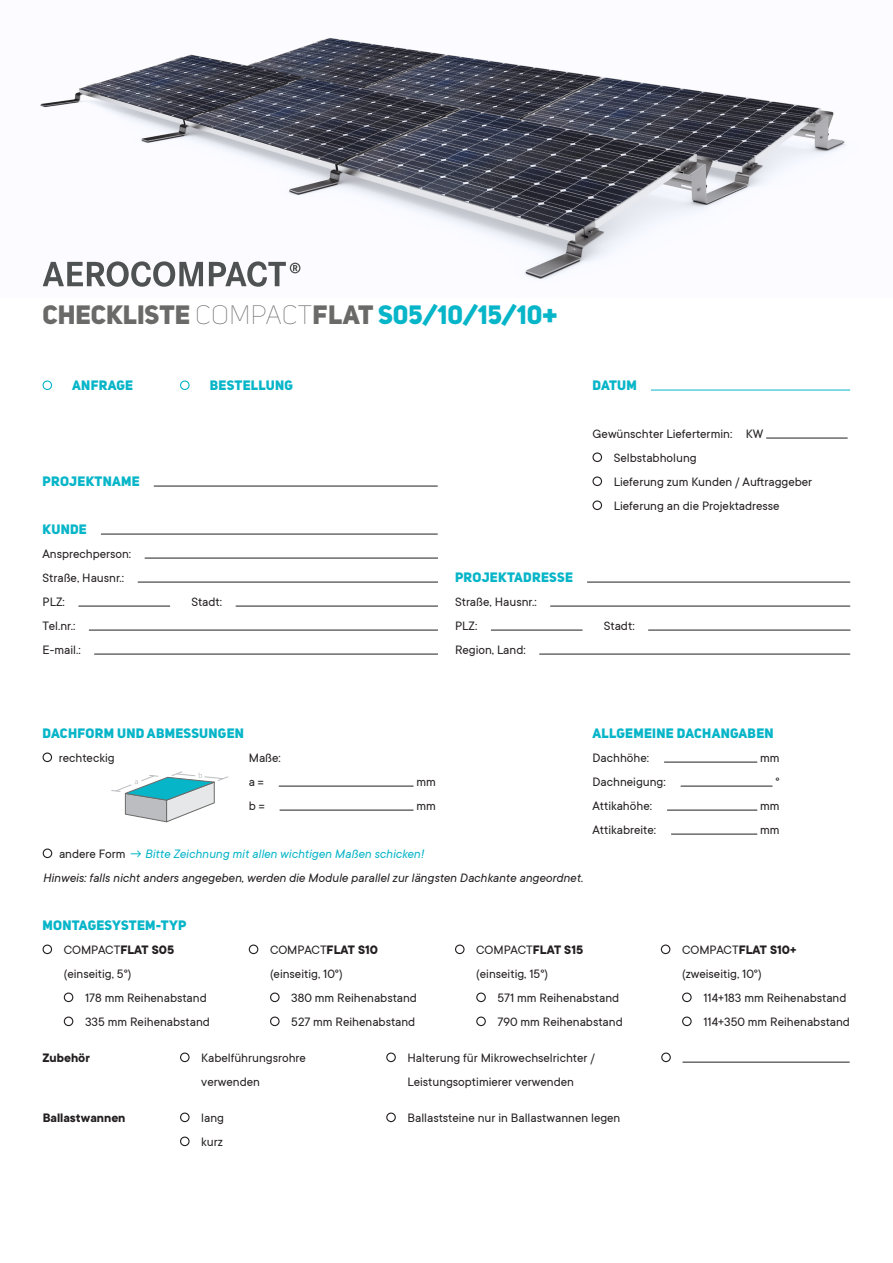
<style>
.page{position:relative;width:893px;height:1263px;background:#fff}
.page>*{position:absolute;margin:0;border:0;box-sizing:border-box;transform-origin:0 0}
.t1{font:26.25px "Uni Sans Heavy CAPS";color:#6a6a69}
.t2{font:13.5px/24px "TT Commons";color:#231f20}
.t3{font:italic 13.5px/24px "TT Commons";color:#231f20}
.t4{font:13.5px "Uni Sans Heavy CAPS";letter-spacing:.02em;color:#07b5c8}
.t5{font:700 13.5px "TT Commons";color:#231f20}
.s1{font-family:"Uni Sans Thin CAPS"}
.s2{color:#07b5c8}
.s3{font-style:normal}
.s4{font-weight:700}
</style>
<div class="page">
<img style="left:40px;top:37px;width:806px;height:250px">
<svg style="left:43px;top:261px;width:160px;height:26px"></svg>
<svg style="left:209px;top:261px;width:91px;height:26px"></svg>
<hr style="left:154px;top:486px;width:284px;height:1px;background:#231f20">
<hr style="left:101px;top:534px;width:337px;height:1px;background:#231f20">
<hr style="left:145px;top:558px;width:293px;height:1px;background:#231f20">
<hr style="left:138px;top:582px;width:300px;height:1px;background:#231f20">
<hr style="left:78px;top:606px;width:92px;height:1px;background:#231f20">
<hr style="left:236px;top:606px;width:202px;height:1px;background:#231f20">
<hr style="left:89px;top:630px;width:349px;height:1px;background:#231f20">
<hr style="left:94px;top:654px;width:344px;height:1px;background:#231f20">
<hr style="left:766px;top:438px;width:82px;height:1px;background:#231f20">
<div style="left:592px;top:452px;width:10px;height:10px;border:1px solid #231f20;border-radius:50%"></div>
<div style="left:592px;top:476px;width:10px;height:10px;border:1px solid #231f20;border-radius:50%"></div>
<div style="left:592px;top:500px;width:10px;height:10px;border:1px solid #231f20;border-radius:50%"></div>
<div style="left:43px;top:380px;width:9px;height:10px;border:1px solid #07b5c8;border-radius:50%"></div>
<div style="left:180px;top:380px;width:10px;height:10px;border:1px solid #07b5c8;border-radius:50%"></div>
<hr style="left:651px;top:390px;width:199px;height:1px;background:#07b5c8">
<div style="left:43px;top:752px;width:9px;height:10px;border:1px solid #231f20;border-radius:50%"></div>
<hr style="left:279px;top:786px;width:134px;height:1px;background:#231f20">
<hr style="left:280px;top:810px;width:133px;height:1px;background:#231f20">
<hr style="left:664px;top:762px;width:93px;height:1px;background:#231f20">
<hr style="left:681px;top:786px;width:91px;height:1px;background:#231f20">
<hr style="left:667px;top:810px;width:90px;height:1px;background:#231f20">
<hr style="left:671px;top:834px;width:86px;height:1px;background:#231f20">
<svg style="left:111px;top:771px;width:117px;height:51px"></svg>
<div style="left:43px;top:944px;width:9px;height:10px;border:1px solid #231f20;border-radius:50%"></div>
<div style="left:64px;top:992px;width:9px;height:10px;border:1px solid #231f20;border-radius:50%"></div>
<div style="left:64px;top:1016px;width:9px;height:10px;border:1px solid #231f20;border-radius:50%"></div>
<div style="left:249px;top:944px;width:9px;height:10px;border:1px solid #231f20;border-radius:50%"></div>
<div style="left:270px;top:992px;width:10px;height:10px;border:1px solid #231f20;border-radius:50%"></div>
<div style="left:270px;top:1016px;width:10px;height:10px;border:1px solid #231f20;border-radius:50%"></div>
<div style="left:455px;top:944px;width:10px;height:10px;border:1px solid #231f20;border-radius:50%"></div>
<div style="left:476px;top:992px;width:10px;height:10px;border:1px solid #231f20;border-radius:50%"></div>
<div style="left:476px;top:1016px;width:10px;height:10px;border:1px solid #231f20;border-radius:50%"></div>
<div style="left:661px;top:944px;width:9px;height:10px;border:1px solid #231f20;border-radius:50%"></div>
<div style="left:682px;top:992px;width:10px;height:10px;border:1px solid #231f20;border-radius:50%"></div>
<div style="left:682px;top:1016px;width:10px;height:10px;border:1px solid #231f20;border-radius:50%"></div>
<div style="left:386px;top:1052px;width:10px;height:10px;border:1px solid #231f20;border-radius:50%"></div>
<hr style="left:682px;top:1062px;width:168px;height:1px;background:#231f20">
<div style="left:661px;top:1052px;width:10px;height:10px;border:1px solid #231f20;border-radius:50%"></div>
<div style="left:43px;top:848px;width:9px;height:10px;border:1px solid #231f20;border-radius:50%"></div>
<div style="left:180px;top:1052px;width:10px;height:10px;border:1px solid #231f20;border-radius:50%"></div>
<div style="left:180px;top:1112px;width:10px;height:10px;border:1px solid #231f20;border-radius:50%"></div>
<div style="left:180px;top:1136px;width:10px;height:10px;border:1px solid #231f20;border-radius:50%"></div>
<div style="left:386px;top:1112px;width:10px;height:10px;border:1px solid #231f20;border-radius:50%"></div>
<hr style="left:587px;top:582px;width:263px;height:1px;background:#231f20">
<hr style="left:550px;top:606px;width:300px;height:1px;background:#231f20">
<hr style="left:491px;top:630px;width:92px;height:1px;background:#231f20">
<hr style="left:648px;top:630px;width:202px;height:1px;background:#231f20">
<hr style="left:539px;top:654px;width:311px;height:1px;background:#231f20">
<h1 class="t1" style="left:43px;top:298px;width:516px">CHECKLISTE <span class="s1">COMPACT</span>FLAT <span class="s2">S05⁄10⁄15⁄10+</span></h1>
<p class="t4" style="left:72px;top:377px;width:62px">ANFRAGE</p>
<p class="t4" style="left:210px;top:377px;width:85px">BESTELLUNG</p>
<p class="t4" style="left:592px;top:377px;width:46px">DATUM</p>
<p class="t4" style="left:43px;top:473px;width:99px">PROJEKTNAME</p>
<p class="t4" style="left:43px;top:521px;width:46px">KUNDE</p>
<p class="t2" style="left:43px;top:542px;width:90px">Ansprechperson:<br>Straße, Hausnr.:<br>PLZ:</p>
<p class="t2" style="left:43px;top:614px;width:40px">Tel.nr.:<br>E-mail.:</p>
<p class="t2" style="left:191px;top:590px;width:32px">Stadt:</p>
<p class="t2" style="left:614px;top:422px;width:200px;text-indent:-21px">Gewünschter Liefertermin: KW<br>Selbstabholung<br>Lieferung zum Kunden / Auftraggeber<br>Lieferung an die Projektadresse</p>
<p class="t4" style="left:455px;top:569px;width:120px">PROJEKTADRESSE</p>
<p class="t2" style="left:455px;top:590px;width:83px">Straße, Hausnr.:<br>PLZ:</p>
<p class="t2" style="left:455px;top:638px;width:72px">Region, Land:</p>
<p class="t2" style="left:604px;top:614px;width:32px">Stadt:</p>
<p class="t4" style="left:43px;top:725px;width:203px">DACHFORM UND ABMESSUNGEN</p>
<p class="t2" style="left:59px;top:746px;width:57px">rechteckig</p>
<p class="t2" style="left:249px;top:746px;width:34px">Maße: a =</p>
<p class="t2" style="left:416px;top:770px;width:21px">mm</p>
<p class="t2" style="left:249px;top:794px;width:17px">b =</p>
<p class="t2" style="left:416px;top:794px;width:21px">mm</p>
<p class="t3" style="left:43px;top:842px;width:542px;text-indent:16px"><span class="s3">andere Form</span> <span class="s2">→ Bitte Zeichnung mit allen wichtigen Maßen schicken!<br></span>Hinweis: falls nicht anders angegeben, werden die Module parallel zur längsten Dachkante angeordnet.</p>
<p class="t4" style="left:592px;top:725px;width:183px">ALLGEMEINE DACHANGABEN</p>
<p class="t2" style="left:592px;top:746px;width:58px">Dachhöhe:</p>
<p class="t2" style="left:760px;top:746px;width:21px">mm</p>
<p class="t2" style="left:592px;top:770px;width:75px">Dachneigung:</p>
<p class="t2" style="left:775px;top:770px;width:6px">°</p>
<p class="t2" style="left:592px;top:794px;width:61px">Attikahöhe:</p>
<p class="t2" style="left:760px;top:794px;width:21px">mm</p>
<p class="t2" style="left:592px;top:818px;width:65px">Attikabreite:</p>
<p class="t2" style="left:760px;top:818px;width:21px">mm</p>
<p class="t4" style="left:43px;top:917px;width:145px">MONTAGESYSTEM-TYP</p>
<p class="t2" style="left:64px;top:938px;width:112px">COMPACT<span class="s4">FLAT S05 </span>(einseitig, 5°)</p>
<p class="t2" style="left:85px;top:986px;width:126px">178 mm Reihenabstand<br>335 mm Reihenabstand</p>
<p class="t2" style="left:270px;top:938px;width:109px">COMPACT<span class="s4">FLAT S10 </span>(einseitig, 10°)</p>
<p class="t2" style="left:291px;top:986px;width:127px">380 mm Reihenabstand<br>527 mm Reihenabstand</p>
<p class="t2" style="left:476px;top:938px;width:108px">COMPACT<span class="s4">FLAT S15 </span>(einseitig, 15°)</p>
<p class="t2" style="left:497px;top:986px;width:127px">571 mm Reihenabstand<br>790 mm Reihenabstand</p>
<p class="t5" style="left:43px;top:1050px;width:49px">Zubehör</p>
<p class="t5" style="left:43px;top:1110px;width:84px">Ballastwannen</p>
<p class="t2" style="left:201px;top:1046px;width:106px">Kabelführungsrohre verwenden</p>
<p class="t2" style="left:201px;top:1106px;width:24px">lang kurz</p>
<p class="t2" style="left:407px;top:1046px;width:189px">Halterung für Mikrowechselrichter /<br>Leistungsoptimierer verwenden</p>
<p class="t2" style="left:407px;top:1106px;width:214px">Ballaststeine nur in Ballastwannen legen</p>
<p class="t2" style="left:682px;top:938px;width:116px">COMPACT<span class="s4">FLAT S10+ </span>(zweiseitig, 10°)</p>
<p class="t2" style="left:703px;top:986px;width:148px">114+183 mm Reihenabstand<br>114+350 mm Reihenabstand</p>
</div>
